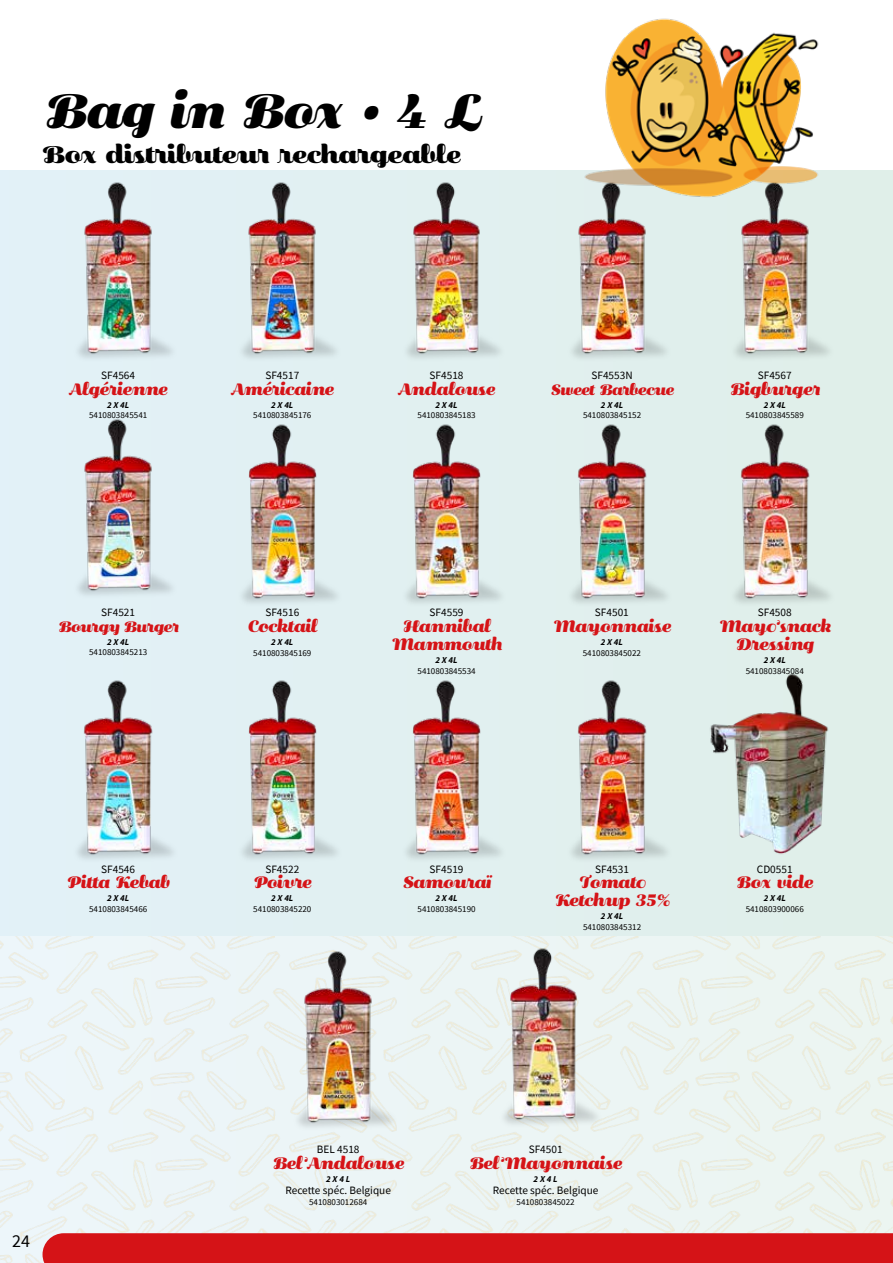
<style>
.page{position:relative;width:893px;height:1263px;background:#fff}
.page>*{position:absolute;margin:0;border:0;box-sizing:border-box;transform-origin:0 0}
.t1{font:italic 48px "Primot Pro";color:#000;scale:.94 1}
.t2{font:24px "Primot Pro";color:#000}
.t3{font:18px "Source Sans Pro";color:#000}
.t4{font:16.5px/18px "Primot Pro";color:#d51317;text-align:center;scale:.92 1}
.t5{font:15px "Primot Pro";color:#d51317;scale:.92 1}
.t6{font:11.25px "Source Sans Pro";color:#000}
.t7{font:9px "Source Sans Pro";color:#000}
.t8{font:italic 700 9px "Source Sans Pro";color:#000}
</style>
<div class="page">
<div style="left:0;top:170px;width:893px;height:1093px;background:#e1f0f1"></div>
<img style="left:0;top:937px;width:893px;height:326px">
<img style="left:78px;top:182px;width:94px;height:176px">
<img style="left:242px;top:182px;width:94px;height:176px">
<img style="left:407px;top:182px;width:93px;height:176px">
<img style="left:571px;top:242px;width:96px;height:117px">
<img style="left:733px;top:242px;width:98px;height:117px">
<img style="left:78px;top:419px;width:94px;height:176px">
<img style="left:242px;top:680px;width:95px;height:179px">
<img style="left:242px;top:424px;width:95px;height:179px">
<img style="left:406px;top:424px;width:95px;height:179px">
<img style="left:571px;top:424px;width:97px;height:180px">
<img style="left:733px;top:424px;width:99px;height:180px">
<img style="left:78px;top:680px;width:95px;height:179px">
<img style="left:406px;top:680px;width:95px;height:179px">
<img style="left:571px;top:680px;width:97px;height:180px">
<img style="left:710px;top:674px;width:119px;height:181px">
<img style="left:277px;top:944px;width:123px;height:189px">
<img style="left:482px;top:941px;width:123px;height:189px">
<div style="left:43px;top:1233px;width:850px;height:30px;background:#d51317"></div>
<img style="left:578px;top:18px;width:241px;height:224px">
<h1 class="t1" style="left:43px;top:83px;width:484px">Bagin Box•4L</h1>
<h2 class="t2" style="left:43px;top:140px;width:421px">Box distributeur rechargeable</h2>
<p class="t6" style="left:101px;top:368px;width:35px">SF4564</p>
<h3 class="t4" style="left:69px;top:380px;width:113px">Algérienne</h3>
<p class="t8" style="left:107px;top:398px;width:24px">2 X 4L</p>
<p class="t7" style="left:89px;top:409px;width:60px">5410803845541</p>
<p class="t6" style="left:265px;top:368px;width:35px">SF4517</p>
<h3 class="t4" style="left:231px;top:380px;width:118px">Américaine</h3>
<p class="t8" style="left:271px;top:398px;width:24px">2 X 4L</p>
<p class="t7" style="left:253px;top:409px;width:60px">5410803845176</p>
<p class="t6" style="left:430px;top:368px;width:35px">SF4518</p>
<h3 class="t4" style="left:398px;top:380px;width:112px">Andalouse</h3>
<p class="t8" style="left:435px;top:398px;width:24px">2 X 4L</p>
<p class="t7" style="left:417px;top:409px;width:60px">5410803845183</p>
<p class="t6" style="left:591px;top:368px;width:43px">SF4553N</p>
<h3 class="t5" style="left:550px;top:381px;width:140px">SweetBarbecue</h3>
<p class="t8" style="left:601px;top:398px;width:24px">2 X 4L</p>
<p class="t7" style="left:583px;top:409px;width:60px">5410803845152</p>
<p class="t6" style="left:758px;top:368px;width:35px">SF4567</p>
<h3 class="t4" style="left:730px;top:380px;width:104px">Bigburger</h3>
<p class="t8" style="left:764px;top:398px;width:24px">2 X 4L</p>
<p class="t7" style="left:746px;top:409px;width:60px">5410803845589</p>
<p class="t6" style="left:101px;top:605px;width:35px">SF4521</p>
<h3 class="t5" style="left:58px;top:618px;width:137px">Bourgy Burger</h3>
<p class="t8" style="left:107px;top:636px;width:24px">2 X 4L</p>
<p class="t7" style="left:89px;top:647px;width:60px">5410803845213</p>
<p class="t6" style="left:265px;top:605px;width:35px">SF4516</p>
<h3 class="t4" style="left:247px;top:617px;width:82px">Cocktail</h3>
<p class="t8" style="left:271px;top:636px;width:24px">2 X 4L</p>
<p class="t7" style="left:253px;top:647px;width:60px">5410803845169</p>
<p class="t6" style="left:430px;top:605px;width:35px">SF4559</p>
<h3 class="t4" style="left:391px;top:617px;width:127px">Hannibal<br>Mammouth</h3>
<p class="t8" style="left:435px;top:654px;width:24px">2 X 4L</p>
<p class="t7" style="left:417px;top:665px;width:60px">5410803845534</p>
<p class="t6" style="left:595px;top:605px;width:35px">SF4501</p>
<h3 class="t4" style="left:553px;top:617px;width:135px">Mayonnaise</h3>
<p class="t8" style="left:601px;top:636px;width:24px">2 X 4L</p>
<p class="t7" style="left:583px;top:647px;width:60px">5410803845022</p>
<p class="t6" style="left:758px;top:605px;width:35px">SF4508</p>
<h3 class="t4" style="left:718px;top:617px;width:128px">Mayo’snack<br>Dressing</h3>
<p class="t8" style="left:764px;top:654px;width:24px">2 X 4L</p>
<p class="t7" style="left:746px;top:665px;width:60px">5410803845084</p>
<p class="t6" style="left:101px;top:862px;width:35px">SF4546</p>
<h3 class="t4" style="left:66px;top:873px;width:119px">Pitta Kebab</h3>
<p class="t8" style="left:107px;top:892px;width:24px">2 X 4L</p>
<p class="t7" style="left:89px;top:903px;width:60px">5410803845466</p>
<p class="t6" style="left:265px;top:862px;width:35px">SF4522</p>
<h3 class="t4" style="left:253px;top:873px;width:70px">Poivre</h3>
<p class="t8" style="left:271px;top:892px;width:24px">2 X 4L</p>
<p class="t7" style="left:253px;top:903px;width:60px">5410803845220</p>
<p class="t6" style="left:430px;top:862px;width:35px">SF4519</p>
<h3 class="t4" style="left:402px;top:873px;width:103px">Samouraï</h3>
<p class="t8" style="left:435px;top:892px;width:24px">2 X 4L</p>
<p class="t7" style="left:417px;top:903px;width:60px">5410803845190</p>
<p class="t6" style="left:595px;top:862px;width:35px">SF4531</p>
<h3 class="t4" style="left:554px;top:873px;width:132px">Tomato<br>Ketchup 35 %</h3>
<p class="t8" style="left:601px;top:910px;width:24px">2 X 4L</p>
<p class="t7" style="left:583px;top:921px;width:60px">5410803845312</p>
<p class="t6" style="left:757px;top:862px;width:37px">CD0551</p>
<h3 class="t4" style="left:736px;top:873px;width:90px">Box vide</h3>
<p class="t8" style="left:764px;top:892px;width:24px">2 X 4L</p>
<p class="t7" style="left:746px;top:903px;width:60px">5410803900066</p>
<h3 class="t3" style="left:12px;top:1229px;width:19px">24</h3>
<p class="t6" style="left:317px;top:1142px;width:44px">BEL 4518</p>
<h3 class="t4" style="left:272px;top:1154px;width:149px">Bel’Andalouse</h3>
<p class="t8" style="left:326px;top:1172px;width:25px">2 X 4 L</p>
<p class="t6" style="left:285px;top:1183px;width:107px">Recette spéc. Belgique</p>
<p class="t7" style="left:309px;top:1196px;width:60px">5410803012684</p>
<p class="t6" style="left:529px;top:1142px;width:35px">SF4501</p>
<h3 class="t4" style="left:469px;top:1154px;width:173px">Bel’Mayonnaise</h3>
<p class="t8" style="left:534px;top:1172px;width:25px">2 X 4 L</p>
<p class="t6" style="left:493px;top:1183px;width:107px">Recette spéc. Belgique</p>
<p class="t7" style="left:517px;top:1196px;width:60px">5410803845022</p>
</div>
